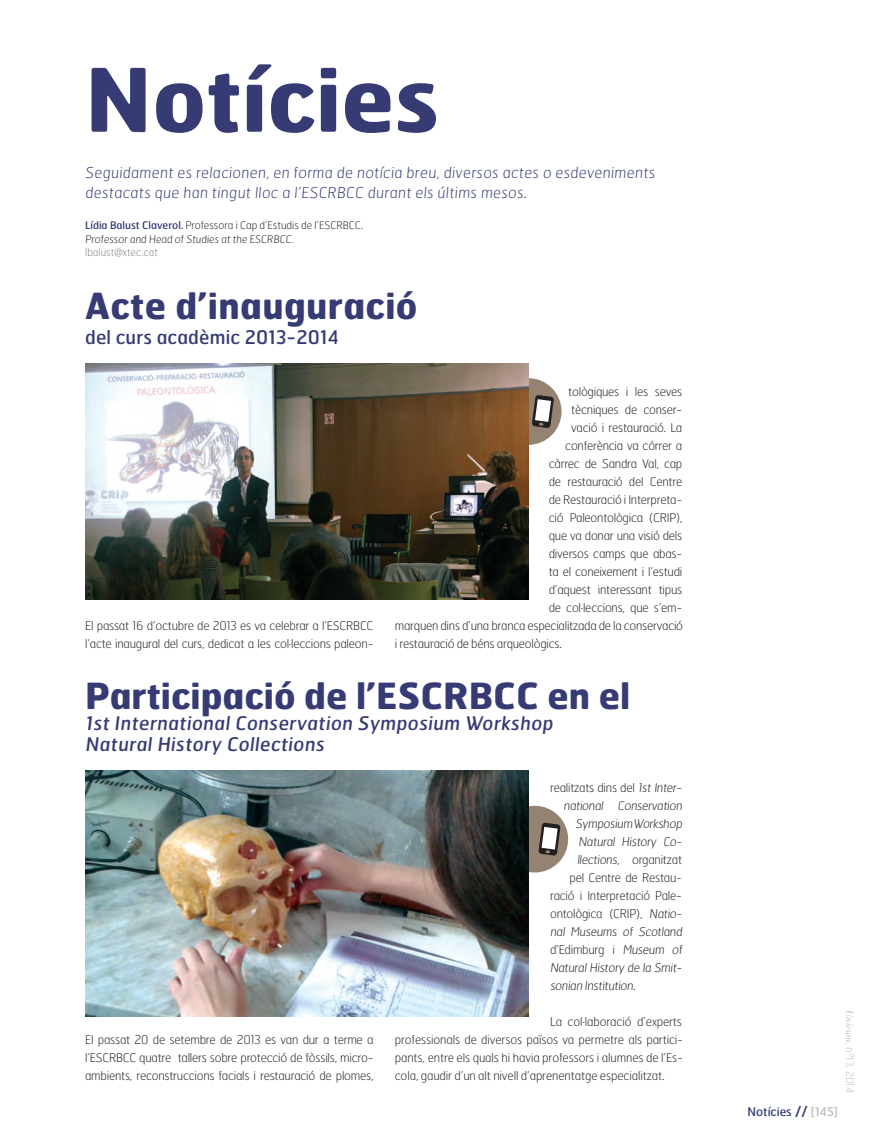
<style>
.page{position:relative;width:893px;height:1148px;background:#fff}
.page>*{position:absolute;margin:0;border:0;box-sizing:border-box;transform-origin:0 0}
.Titular_bottom{font:700 87.3px "Hermes";color:#363b74}
.Abstracte_articulo_1{font:700 36px "Hermes";color:#363b74}
.Abstracte_articulo_1-2{font:18.75px/21px "Hermes";letter-spacing:.01em;color:#363b74}
.Abstracte_articulo_2{font:100 15px/19.5px "Hermes";color:#363b74}
.Txt_CAT{font:100 12px/18px "Hermes";letter-spacing:-.02em;color:#231f20}
.Txt_CAT-2{font:12px "Hermes";color:#363b74}
.Abstracte_articulo_2-2{font:100 10.5px "Hermes";color:#231f20}
.Notas_articulo{font:100 10.5px "Hermes";color:#bcbdc0}
.t1{font:100 10.5px "Hermes";color:#808285}
.s1{font-weight:400;color:#363b74}
.s2{font-size:15px}
.s3{color:#bcbdc0}
.s4{font-family:"Bodoni Std";font-weight:400;font-style:italic}
</style>
<div class="page">
<div style="left:501px;top:806px;width:67px;height:67px;background:#948370;border-radius:50%"></div>
<svg style="left:538px;top:823px;width:22px;height:33px"></svg>
<div style="left:495px;top:378px;width:66px;height:67px;background:#948370;border-radius:50%"></div>
<svg style="left:532px;top:395px;width:22px;height:33px"></svg>
<img style="left:85px;top:363px;width:444px;height:237px">
<img style="left:85px;top:771px;width:443px;height:245px">
<p class="Titular_bottom" style="left:85px;top:43px;width:356px">Notícies</p>
<p class="Abstracte_articulo_2" style="left:85px;top:163px;width:573px">Seguidament es relacionen, en forma de notícia breu, diversos actes o esdeveniments destacats que han tingut lloc a l’ESCRBCC durant els últims mesos.</p>
<p class="Abstracte_articulo_2-2" style="left:85px;top:219px;width:279px"><span class="s1">Lídia Balust Claverol.</span> Professora i Cap d’Estudis de l’ESCRBCC.</p>
<p class="Abstracte_articulo_2-2" style="left:85px;top:232px;width:211px">Professor and Head of Studies at the ESCRBCC.</p>
<p class="t1" style="left:85px;top:246px;width:74px">lbalust@xtec.cat</p>
<p class="Abstracte_articulo_1" style="left:85px;top:282px;width:334px">Acte d’inauguració</p>
<p class="Abstracte_articulo_1-2" style="left:85px;top:326px;width:255px">del curs acadèmic 2013-2014</p>
<p class="Txt_CAT" style="left:549px;top:382px;width:135px;text-align:right">tològiques i les seves tècniques de conser· vació i restauració. La conferència va córrer a càrrec de Sandra Val, cap de restauració del Centre de Restauració i Interpreta· ció Paleontològica (CRIP), que va donar una visió dels diversos camps que abas· ta el coneixement i l’estudi d’aquest interessant tipus de col·leccions, que s’em·</p>
<p class="Txt_CAT" style="left:395px;top:616px;width:290px">marquen dins d’una branca especialitzada de la conservació i restauració de béns arqueològics.</p>
<p class="Txt_CAT" style="left:85px;top:616px;width:290px">El passat 16 d’octubre de 2013 es va celebrar a l’ESCRBCC l’acte inaugural del curs, dedicat a les col·leccions paleon·</p>
<p class="Abstracte_articulo_1" style="left:85px;top:672px;width:546px">Participació de l’ESCRBCC en el</p>
<p class="Abstracte_articulo_1-2" style="left:85px;top:712px;width:472px">1st International Conservation Symposium Workshop<br>Natural History Collections</p>
<p class="Txt_CAT" style="left:85px;top:1030px;width:290px;text-align:justify">El passat 20 de setembre de 2013 es van dur a terme a l’ESCRBCC quatre tallers sobre protecció de fòssils, micro· ambients, reconstruccions facials i restauració de plomes,</p>
<p class="Txt_CAT" style="left:550px;top:778px;width:135px">realitzats dins del 1st Inter·</p>
<p class="Txt_CAT" style="left:563px;top:796px;width:122px">national Conservation</p>
<p class="Txt_CAT" style="left:575px;top:814px;width:110px">Symposium Workshop</p>
<p class="Txt_CAT" style="left:578px;top:832px;width:107px">Natural History Co·</p>
<p class="Txt_CAT" style="left:577px;top:850px;width:107px">llections, organitzat</p>
<p class="Txt_CAT" style="left:569px;top:868px;width:114px">pel Centre de Restau·</p>
<p class="Txt_CAT" style="left:550px;top:886px;width:134px">ració i Interpretació Pale·</p>
<p class="Txt_CAT" style="left:550px;top:904px;width:135px">ontològica (CRIP), Natio·</p>
<p class="Txt_CAT" style="left:550px;top:922px;width:135px">nal Museums of Scotland</p>
<p class="Txt_CAT" style="left:550px;top:940px;width:135px">d’Edimburg i Museum of</p>
<p class="Txt_CAT" style="left:550px;top:958px;width:135px">Natural History de la Smit·</p>
<p class="Txt_CAT" style="left:550px;top:976px;width:89px">sonian Institution.</p>
<p class="Txt_CAT" style="left:550px;top:1012px;width:133px">La col·laboració d’experts</p>
<p class="Txt_CAT" style="left:395px;top:1030px;width:290px;text-align:justify">professionals de diversos països va permetre als partici· pants, entre els quals hi havia professors i alumnes de l’Es· cola, gaudir d’un alt nivell d’aprenentatge especialitzat.</p>
<p class="Txt_CAT-2" style="left:747px;top:1104px;width:92px">Notícies <span class="s2">//</span> <span class="s3">[145]</span></p>
<p class="Notas_articulo" style="left:856px;top:1010px;width:84px;rotate:90deg"><span class="s4">Unicum</span>, nº13, 2014</p>
</div>
